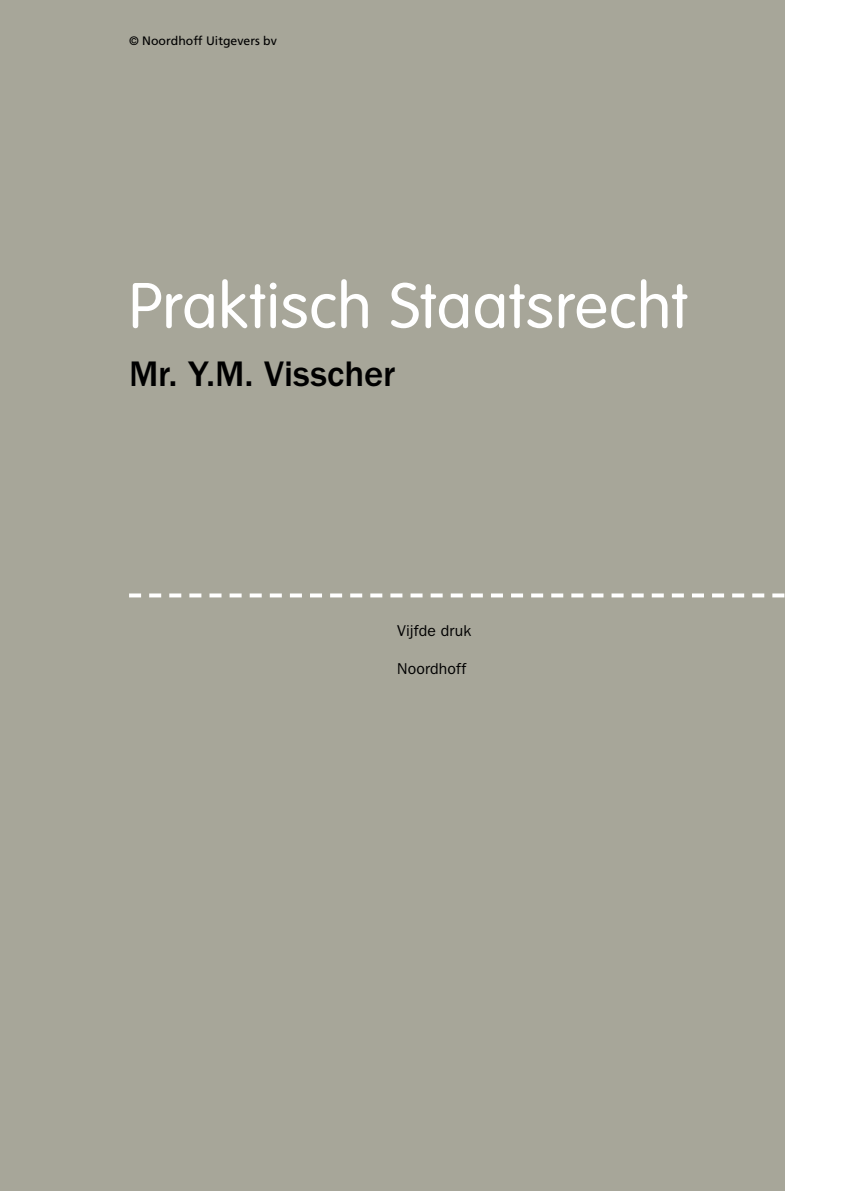
<style>
.page{position:relative;width:844px;height:1191px;background:#fff}
.page>*{position:absolute;margin:0;border:0;box-sizing:border-box;transform-origin:0 0}
.t1{font:300 63px "VAG Rounded Std";letter-spacing:.015em;color:#fff}
.t2{font:500 36.75px "ITC Franklin Gothic Std";color:#000}
.t3{font:15.75px "ITC Franklin Gothic Std";letter-spacing:.015em;color:#000}
.t4{font:12.25px "Frutiger LT Std";color:#000}
</style>
<div class="page">
<div style="left:0;top:0;width:784px;height:1191px;background:#a7a699"></div>
<svg style="left:129px;top:593px;width:655px;height:4px"></svg>
<p class="t4" style="left:129px;top:33px;width:149px">© Noordhoff Uitgevers bv</p>
<h1 class="t1" style="left:129px;top:270px;width:560px">Praktisch Staatsrecht</h1>
<h2 class="t2" style="left:129px;top:353px;width:267px">Mr. Y.M. Visscher</h2>
<p class="t3" style="left:397px;top:621px;width:76px">Vijfde druk</p>
<p class="t3" style="left:397px;top:660px;width:71px">Noordhoff</p>
</div>
